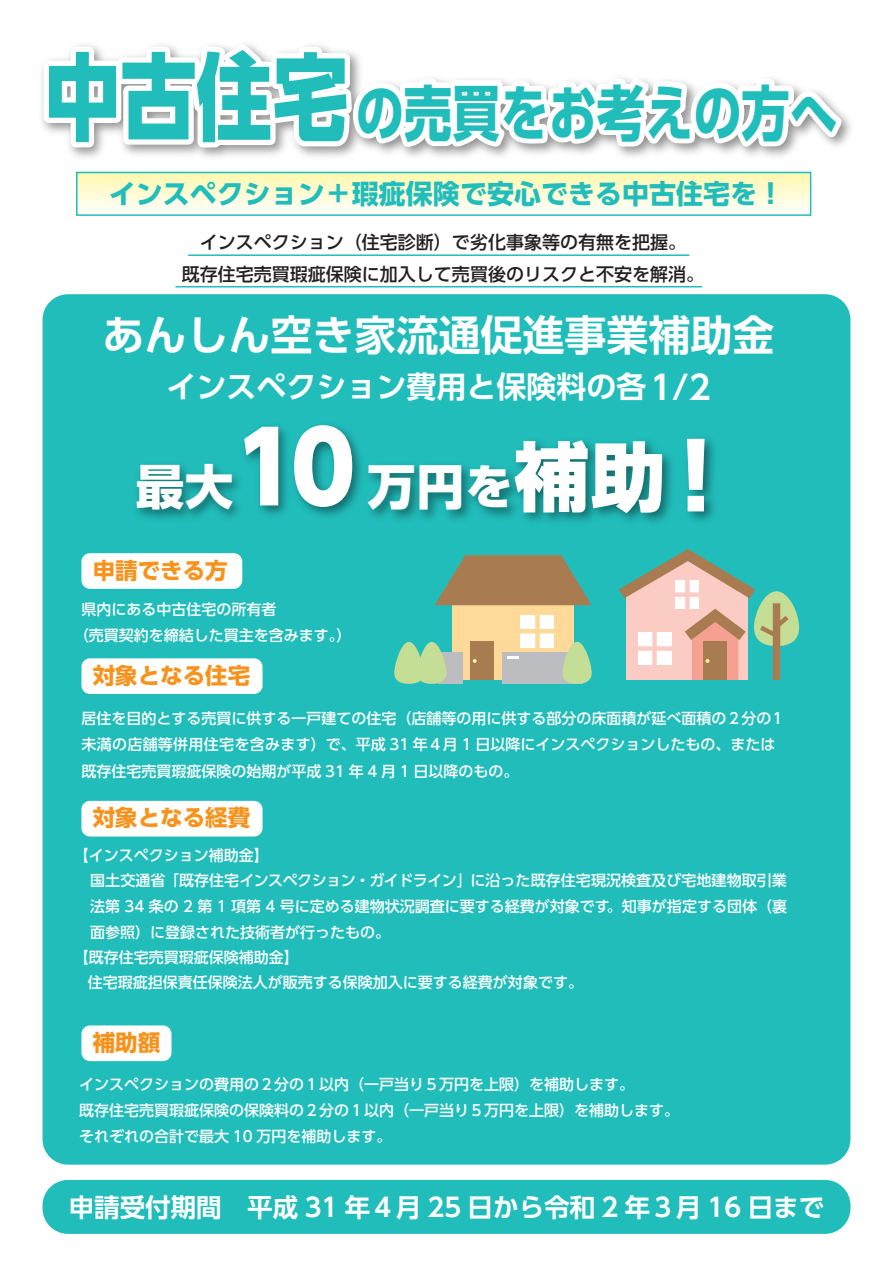
<style>
.page{position:relative;width:893px;height:1263px;background:#fff}
.page>*{position:absolute;margin:0;border:0;box-sizing:border-box;transform-origin:0 0}
.t1{font:700 60.3px "UD Shin Go Pro";color:#21bdbb;scale:.8 1}
.t2{font:800 48px "UD Shin Go Pro";color:#fff}
.t3{font:700 42px "UD Shin Go Pro De";color:#fff}
.t4{font:700 30px "UD Shin Go Pro De";color:#fff}
.t5{font:700 27px "UD Shin Go Pro";color:#21bdbb}
.t6{font:700 25.5px "UD Shin Go Pro De";color:#fff}
.t7{font:700 22.5px "UD Shin Go Pro";color:#f7931d}
.t8{font:500 18px/31.5px "UD Shin Go Pro";color:#231f20;text-align:center}
.t9{font:500 15px/26.2px "UD Shin Go Pro";color:#fff}
.s1{font-weight:800;font-size:94.95px}
.s2{font-size:33px}
.s3{font-size:97.5px}
.s4{font-size:75px}
.s5{font-size:90px}
</style>
<div class="page">
<svg style="left:79px;top:181px;width:729px;height:29px;background:#fffbdb"></svg>
<div style="left:76px;top:172px;width:735px;height:44px;border:2px solid #21bdbb"></div>
<hr style="left:175px;top:286px;width:527px;height:1px;background:#21bdbb">
<hr style="left:188px;top:254px;width:501px;height:2px;background:#21bdbb">
<img style="left:76px;top:157px;width:298px;height:35px">
<img style="left:339px;top:157px;width:473px;height:24px">
<svg style="left:41px;top:44px;width:810px;height:113px"></svg>
<div style="left:43px;top:294px;width:807px;height:871px;background:#21bdbb;border-radius:26px"></div>
<div style="left:43px;top:1180px;width:807px;height:54px;background:#21bdbb;border-radius:26px"></div>
<div style="left:81px;top:553px;width:161px;height:36px;background:#fff;border-radius:9px"></div>
<div style="left:81px;top:658px;width:182px;height:36px;background:#fff;border-radius:9px"></div>
<div style="left:81px;top:801px;width:182px;height:35px;background:#fff;border-radius:9px"></div>
<img style="left:128px;top:425px;width:586px;height:141px">
<div style="left:81px;top:1025px;width:90px;height:36px;background:#fff;border-radius:9px"></div>
<div style="left:452px;top:591px;width:122px;height:89px;background:#fed998"></div>
<div style="left:521px;top:615px;width:33px;height:32px;background:#fff"></div>
<div style="left:535px;top:612px;width:5px;height:40px;background:#fed998"></div>
<hr style="left:518px;top:629px;width:41px;height:4px;background:#fed998">
<div style="left:471px;top:642px;width:23px;height:38px;background:#a97b50"></div>
<svg style="left:473px;top:659px;width:4px;height:4px"></svg>
<svg style="left:435px;top:555px;width:157px;height:50px"></svg>
<div style="left:503px;top:652px;width:80px;height:32px;background:#bcbdc0"></div>
<div style="left:438px;top:652px;width:24px;height:32px;background:#bcbdc0"></div>
<svg style="left:507px;top:656px;width:12px;height:3px"></svg>
<svg style="left:394px;top:642px;width:52px;height:42px"></svg>
<svg style="left:562px;top:642px;width:30px;height:42px"></svg>
<svg style="left:612px;top:543px;width:187px;height:137px"></svg>
<h1 class="t1" style="left:45px;top:63px;width:993px"><span class="s1">中古住宅</span>の売買をお考えの方へ</h1>
<h3 class="t5" style="left:109px;top:171px;width:677px">インスペクション＋瑕疵保険で安心できる中古住宅を！</h3>
<p class="t8" style="left:182px;top:226px;width:523px">インスペクション（住宅診断）で劣化事象等の有無を把握。<br>既存住宅売買瑕疵保険に加入して売買後のリスクと不安を解消。</p>
<h3 class="t3" style="left:102px;top:301px;width:673px">あんしん空き家流通促進事業補助金</h3>
<h3 class="t4" style="left:166px;top:362px;width:546px">インスペクション費用と保険料の各<span class="s2">1/2</span></h3>
<h2 class="t2" style="left:136px;top:448px;width:606px">最大<span class="s3">10</span> 万円を<span class="s4">補助</span><span class="s5">！</span></h2>
<h3 class="t7" style="left:93px;top:552px;width:137px">申請できる方</h3>
<p class="t9" style="left:74px;top:596px;width:279px;text-indent:8px">県内にある中古住宅の所有者<br>（売買契約を締結した買主を含みます。）</p>
<h3 class="t7" style="left:93px;top:657px;width:159px">対象となる住宅</h3>
<p class="t9" style="left:81px;top:705px;width:705px">居住を目的とする売買に供する一戸建ての住宅（店舗等の用に供する部分の床面積が延べ面積の２分の１未満の店舗等併用住宅を含みます）で、平成 31 年４月 1 日以降にインスペクションしたもの、または既存住宅売買瑕疵保険の始期が平成 31 年 4 月 1 日以降のもの。</p>
<h3 class="t7" style="left:93px;top:799px;width:159px">対象となる経費</h3>
<p class="t9" style="left:90px;top:842px;width:698px;line-height:24.8px;text-indent:-16px">【インスペクション補助金】<br>国土交通省「既存住宅インスペクション・ガイドライン」に沿った既存住宅現況検査及び宅地建物取引業</p>
<p class="t9" style="left:90px;top:893px;width:698px">法第 34 条の 2 第 1 項第 4 号に定める建物状況調査に要する経費が対象です。知事が指定する団体（裏面参照）に登録された技術者が行ったもの。</p>
<p class="t9" style="left:88px;top:944px;width:496px;line-height:24.8px;text-indent:-14px">【既存住宅売買瑕疵保険補助金】<br>住宅瑕疵担保責任保険法人が販売する保険加入に要する経費が対象です。</p>
<h3 class="t7" style="left:93px;top:1024px;width:69px">補助額</h3>
<p class="t9" style="left:79px;top:1070px;width:601px">インスペクションの費用の２分の１以内（一戸当り５万円を上限）を補助します。<br>既存住宅売買瑕疵保険の保険料の２分の１以内（一戸当り５万円を上限）を補助します。それぞれの合計で最大 10 万円を補助します。</p>
<h3 class="t6" style="left:69px;top:1187px;width:757px">申請受付期間　平成 31 年４月 25 日から令和 2 年３月 16 日まで</h3>
</div>
